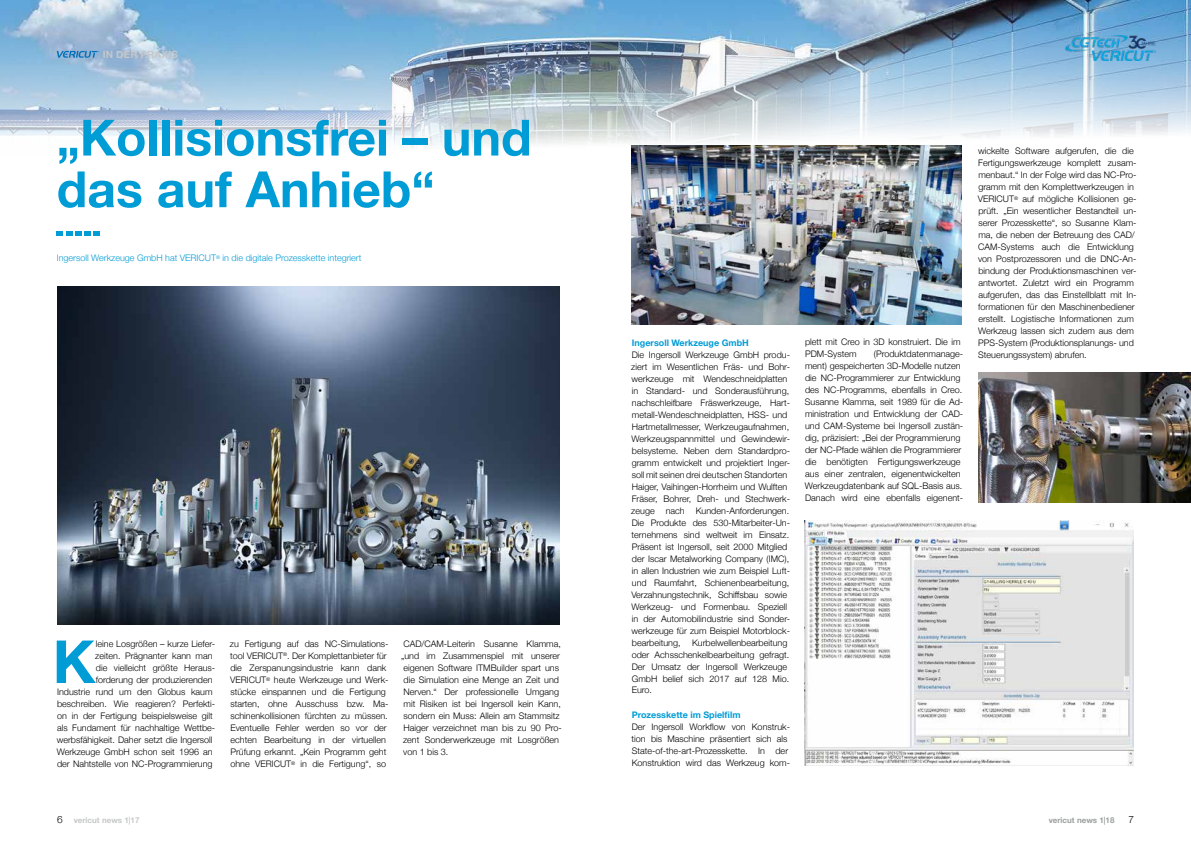
<style>
.page{position:relative;width:1191px;height:842px;background:#fff}
.page>*{position:absolute;margin:0;border:0;box-sizing:border-box;transform-origin:0 0}
.t1{font:700 59.4px "Helvetica Neue";color:#009cd6}
.t2{font:700 50px/51.7px "Helvetica Neue";color:#009cd6}
.t3{font:700 10px "Helvetica Neue";letter-spacing:.01em;color:#c6c7c8}
.t4{font:300 10px "Helvetica Neue";color:#000}
.t5{font:300 9px/12px "Helvetica Neue";color:#000}
.t6{font:300 9px "Helvetica Neue";color:#009cd6}
.t7{font:700 9px "Helvetica Neue";color:#009cd6}
.t8{font:700 8px "Helvetica Neue";color:#c6c7c8}
.t9{font:700 8px "Helvetica Neue";color:#9c9e9f}
.s1{font-weight:300;font-size:10px;color:#000}
</style>
<div class="page">
<img style="left:0;top:0;width:1191px;height:298px">
<img style="left:57px;top:286px;width:502px;height:338px">
<svg style="left:57px;top:51px;width:42px;height:7px"></svg>
<img style="left:1066px;top:36px;width:89px;height:24px">
<img style="left:631px;top:145px;width:330px;height:179px">
<img style="left:804px;top:521px;width:330px;height:244px">
<svg style="left:57px;top:231px;width:43px;height:5px"></svg>
<img style="left:978px;top:372px;width:213px;height:131px">
<p class="t3" style="left:103px;top:46px;width:77px">IN DER PRAXIS</p>
<h2 class="t2" style="left:57px;top:113px;width:476px">„Kollisionsfrei – und das auf Anhieb“</h2>
<p class="t6" style="left:57px;top:251px;width:306px">Ingersoll Werkzeuge GmbH hat VERICUT<sup>®</sup> in die digitale Prozesskette integriert</p>
<p class="t5" style="left:57px;top:637px;width:160px;text-align:right">leine Losgrößen – kurze Liefer-<br>zeiten. Prägnanter kann man<br>die vielleicht größte Heraus&shy;forderung der produzierenden<br>Industrie rund um den Globus kaum beschreiben. Wie reagieren? Perfekti&shy;on in der Fertigung beispielsweise gilt als Fundament für nachhaltige Wettbe&shy;werbsfähigkeit. Daher setzt die Ingersoll Werkzeuge GmbH schon seit 1996 an der Nahtstelle von NC-Programmierung</p>
<p class="t5" style="left:230px;top:637px;width:160px">zu Fertigung auf das NC-Simulations&shy;tool VERICUT<sup>®</sup>. Der Komplettanbieter für die Zerspanungsindustrie kann dank VERICUT<sup>®</sup> heute Werkzeuge und Werk&shy;stücke einspannen und die Fertigung starten, ohne Ausschuss bzw. Ma&shy;schinenkollisionen fürchten zu müssen.<br>Eventuelle Fehler werden so vor der echten Bearbeitung in der virtuellen Prüfung erkannt. „Kein Programm geht ohne VERICUT<sup>®</sup> in die Fertigung“, so</p>
<p class="t5" style="left:401px;top:637px;width:162px">CAD/CAM-Leiterin Susanne Klamma, „und im Zusammenspiel mit unserer eigenen Software ITMBuilder spart uns die Simulation eine Menge an Zeit und Nerven.“ Der professionelle Umgang mit Risiken ist bei Ingersoll kein Kann, sondern ein Muss: Allein am Stammsitz Haiger verzeichnet man bis zu 90 Pro&shy;zent Sonderwerkzeuge mit Losgrößen von 1 bis 3.</p>
<h1 class="t1" style="left:53px;top:615px;width:44px">K</h1>
<p class="t7" style="left:632px;top:335px;width:118px">Ingersoll Werkzeuge GmbH</p>
<p class="t5" style="left:631px;top:348px;width:160px">Die Ingersoll Werkzeuge GmbH produ&shy;ziert im Wesentlichen Fräs- und Bohr&shy;werkzeuge mit Wendeschneidplatten in Standard- und Sonderausführung, nachschleifbare Fräswerkzeuge, Hart&shy;metall-Wendeschneidplatten, HSS- und Hartmetallmesser, Werkzeugaufnahmen, Werkzeugspannmittel und Gewindewir&shy;belsysteme. Neben dem Standardpro&shy;gramm entwickelt und projektiert Inger&shy;soll mit seinen drei deutschen Standorten Haiger, Vaihingen-Horrheim und Wulften Fräser, Bohrer, Dreh- und Stechwerk&shy;zeuge nach Kunden-Anforderungen.<br>Die Produkte des 530-Mitarbeiter-Un&shy;ternehmens sind weltweit im Einsatz.<br>Präsent ist Ingersoll, seit 2000 Mitglied der Iscar Metalworking Company (IMC), in allen Industrien wie zum Beispiel Luft&shy;und Raumfahrt, Schienenbearbeitung, Verzahnungstechnik, Schiffsbau sowie Werkzeug- und Formenbau. Speziell in der Automobilindustrie sind Sonder&shy;werkzeuge für zum Beispiel Motorblock&shy;bearbeitung,</p>
<p class="t5" style="left:631px;top:636px;width:159px;text-indent:60px">Kurbelwellenbearbeitung oder Achsschenkelbearbeitung gefragt.<br>Der Umsatz der Ingersoll Werkzeuge<br>GmbH belief sich 2017 auf 128 Mio.<br>Euro.</p>
<p class="t7" style="left:632px;top:707px;width:110px">Prozesskette im Spielfilm</p>
<p class="t5" style="left:631px;top:720px;width:160px">Der Ingersoll Workflow von Konstruk&shy;tion bis Maschine präsentiert sich als State-of-the-art-Prozesskette. In der Konstruktion wird das Werkzeug kom-</p>
<p class="t5" style="left:805px;top:335px;width:157px">plett mit Creo in 3D konstruiert. Die im<br>PDM-System</p>
<p class="t5" style="left:805px;top:347px;width:160px;text-indent:69px">(Produktdatenmanage&shy;ment) gespeicherten 3D-Modelle nutzen die NC-Programmierer zur Entwicklung des NC-Programms, ebenfalls in Creo.<br>Susanne Klamma, seit 1989 für die Ad&shy;ministration und Entwicklung der CAD&shy;und CAM-Systeme bei Ingersoll zustän&shy;dig, präzisiert: „Bei der Programmierung der NC-Pfade wählen die Programmierer die benötigten Fertigungswerkzeuge aus einer zentralen, eigenentwickelten Werkzeugdatenbank auf SQL-Basis aus.<br>Danach wird eine ebenfalls eigenent-</p>
<p class="t5" style="left:978px;top:144px;width:160px">wickelte Software aufgerufen, die die Fertigungswerkzeuge komplett zusam&shy;menbaut.“ In der Folge wird das NC-Pro&shy;gramm mit den Komplettwerkzeugen in VERICUT<sup>®</sup> auf mögliche Kollisionen ge&shy;prüft. „Ein wesentlicher Bestandteil un&shy;serer Prozesskette“, so Susanne Klam&shy;ma, die neben der Betreuung des CAD/ CAM-Systems auch die Entwicklung von Postprozessoren und die DNC-An&shy;bindung der Produktionsmaschinen ver&shy;antwortet. Zuletzt wird ein Programm aufgerufen, das das Einstellblatt mit In&shy;formationen für den Maschinenbediener erstellt. Logistische Informationen zum Werkzeug lassen sich zudem aus dem PPS-System (Produktionsplanungs- und Steuerungssystem) abrufen.</p>
<p class="t8" style="left:57px;top:814px;width:84px"><span class="s1">6</span> vericut news 1|17</p>
<p class="t9" style="left:1048px;top:814px;width:67px">vericut news 1|18</p>
<p class="t4" style="left:1128px;top:812px;width:7px">7</p>
</div>
